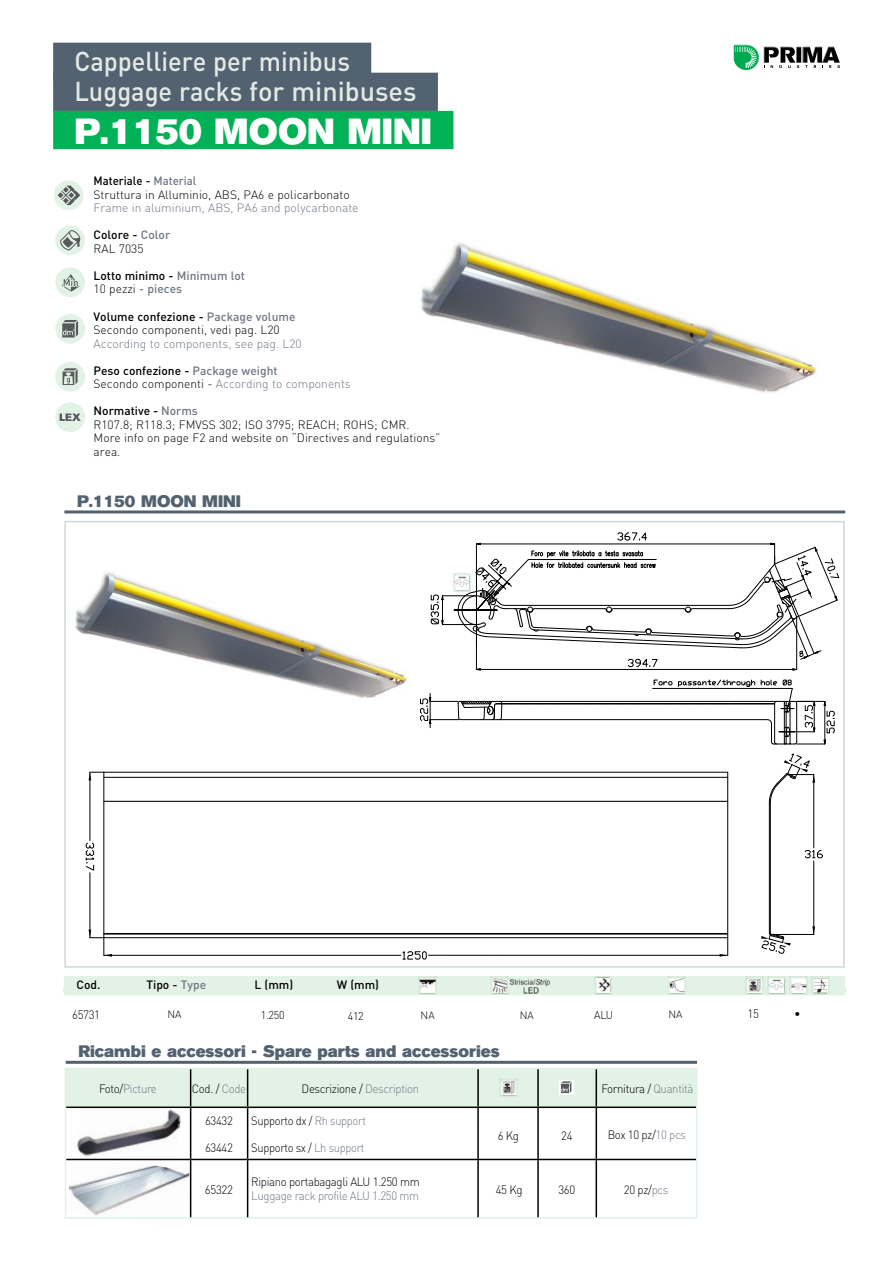
<style>
.page{position:relative;width:893px;height:1263px;background:#fff}
.page>*{position:absolute;margin:0;border:0;box-sizing:border-box;transform-origin:0 0}
.t1{font:36px "Akzidenz Grotesk BE Super";color:#fff}
.t2{font:500 27px/30px "DIN";color:#e3e9e5;scale:.94 1}
.t3{font:16.5px "Akzidenz Grotesk BE Super";color:#536270}
.t4{font:300 12px/13.5px "DIN";color:#000}
.t5{font:300 12px/13.5px "DIN";color:#6e7784}
.t6{font:300 12px "DIN";letter-spacing:-.03em;color:#000;scale:.95 1}
.t7{font:500 12px/13.5px "DIN";color:#000}
.t8{font:300 12px "DIN";letter-spacing:-.03em;color:#6e7784;scale:.95 1}
.t9{font:300 12px "DIN";letter-spacing:-.03em;color:#000;scale:.93 1}
.t10{font:500 12px/13.5px "DIN";color:#6e7784}
.t11{font:300 12px "DIN";letter-spacing:-.03em;color:#000}
.t12{font:300 11.25px "DIN";letter-spacing:-.03em;color:#000;scale:.95 1}
.t13{font:300 10.5px "DIN";color:#000}
.s1{font-weight:500}
.s2{font-weight:500;color:#6e7784}
.s3{color:#6e7784}
.s4{font-weight:300}
.s5{color:#000}
.s6{font-weight:300;color:#000}
.s7{font-weight:500;color:#000}
</style>
<div class="page">
<svg style="left:733px;top:45px;width:107px;height:25px"></svg>
<img style="left:66px;top:1149px;width:124px;height:68px">
<img style="left:76px;top:1108px;width:106px;height:60px">
<div style="left:55px;top:225px;width:30px;height:30px;background:#e3f2e7;border-radius:50%"></div>
<svg style="left:60px;top:230px;width:20px;height:20px"></svg>
<div style="left:55px;top:267px;width:30px;height:30px;background:#e3f2e7;border-radius:50%"></div>
<div style="left:55px;top:314px;width:30px;height:30px;background:#e3f2e7;border-radius:50%"></div>
<svg style="left:62px;top:320px;width:16px;height:17px"></svg>
<div style="left:55px;top:362px;width:30px;height:30px;background:#e3f2e7;border-radius:50%"></div>
<svg style="left:63px;top:368px;width:15px;height:17px"></svg>
<div style="left:55px;top:402px;width:30px;height:30px;background:#e3f2e7;border-radius:50%"></div>
<svg style="left:60px;top:413px;width:21px;height:8px"></svg>
<svg style="left:62px;top:274px;width:17px;height:17px"></svg>
<div style="left:54px;top:180px;width:30px;height:30px;background:#e3f2e7;border-radius:50%"></div>
<svg style="left:58px;top:185px;width:22px;height:20px"></svg>
<div style="left:64px;top:976px;width:781px;height:19px;background:#e3f2e7"></div>
<img style="left:418px;top:977px;width:18px;height:17px">
<img style="left:490px;top:977px;width:59px;height:17px">
<img style="left:594px;top:977px;width:18px;height:17px">
<img style="left:667px;top:977px;width:18px;height:17px">
<img style="left:745px;top:977px;width:18px;height:17px">
<img style="left:768px;top:977px;width:17px;height:17px">
<img style="left:790px;top:977px;width:17px;height:17px">
<img style="left:812px;top:977px;width:17px;height:17px">
<hr style="left:64px;top:510px;width:781px;height:3px;background:#536270">
<svg style="left:85px;top:532px;width:754px;height:428px"></svg>
<img style="left:75px;top:571px;width:334px;height:131px">
<hr style="left:65px;top:1068px;width:126px;height:1px;background:#e3f2e7">
<hr style="left:65px;top:1069px;width:1px;height:38px;background:#e3f2e7">
<hr style="left:65px;top:1107px;width:1px;height:52px;background:#e3f2e7">
<hr style="left:696px;top:1107px;width:1px;height:52px;background:#e3f2e7">
<hr style="left:65px;top:1159px;width:1px;height:58px;background:#e3f2e7">
<hr style="left:696px;top:1159px;width:1px;height:58px;background:#e3f2e7">
<hr style="left:65px;top:1217px;width:126px;height:2px;background:#e3f2e7">
<hr style="left:191px;top:1217px;width:57px;height:2px;background:#e3f2e7">
<hr style="left:248px;top:1217px;width:230px;height:2px;background:#e3f2e7">
<hr style="left:478px;top:1217px;width:60px;height:2px;background:#e3f2e7">
<hr style="left:538px;top:1217px;width:58px;height:2px;background:#e3f2e7">
<hr style="left:596px;top:1217px;width:101px;height:2px;background:#e3f2e7">
<hr style="left:66px;top:1106px;width:125px;height:2px;background:#000">
<hr style="left:191px;top:1106px;width:57px;height:2px;background:#000">
<hr style="left:190px;top:1108px;width:1px;height:51px;background:#000">
<hr style="left:248px;top:1106px;width:230px;height:2px;background:#000">
<hr style="left:247px;top:1108px;width:1px;height:51px;background:#000">
<hr style="left:478px;top:1106px;width:60px;height:2px;background:#000">
<hr style="left:477px;top:1108px;width:2px;height:51px;background:#000">
<hr style="left:538px;top:1106px;width:58px;height:2px;background:#000">
<hr style="left:537px;top:1108px;width:2px;height:51px;background:#000">
<hr style="left:596px;top:1106px;width:100px;height:2px;background:#000">
<hr style="left:596px;top:1108px;width:1px;height:51px;background:#000">
<hr style="left:66px;top:1159px;width:125px;height:1px;background:#000">
<hr style="left:191px;top:1159px;width:57px;height:1px;background:#000">
<hr style="left:190px;top:1160px;width:1px;height:57px;background:#000">
<hr style="left:248px;top:1159px;width:230px;height:1px;background:#000">
<hr style="left:247px;top:1160px;width:1px;height:57px;background:#000">
<hr style="left:478px;top:1159px;width:60px;height:1px;background:#000">
<hr style="left:477px;top:1160px;width:2px;height:57px;background:#000">
<hr style="left:538px;top:1159px;width:58px;height:1px;background:#000">
<hr style="left:537px;top:1160px;width:2px;height:57px;background:#000">
<hr style="left:596px;top:1159px;width:100px;height:1px;background:#000">
<hr style="left:596px;top:1160px;width:1px;height:57px;background:#000">
<hr style="left:66px;top:1061px;width:631px;height:3px;background:#536270">
<div style="left:66px;top:1068px;width:631px;height:39px;background:#e3f2e7"></div>
<div style="left:53px;top:43px;width:318px;height:38px;background:#536270"></div>
<div style="left:53px;top:73px;width:385px;height:38px;background:#536270"></div>
<div style="left:53px;top:111px;width:400px;height:38px;background:#00b156"></div>
<img style="left:453px;top:574px;width:18px;height:17px">
<img style="left:421px;top:243px;width:396px;height:150px">
<h2 class="t2" style="left:74px;top:45px;width:366px">Cappelliere per minibus<br>Luggage racks for minibuses</h2>
<h1 class="t1" style="left:74px;top:111px;width:359px">P.1150 MOON MINI</h1>
<p class="t4" style="left:94px;top:174px;width:258px"><span class="s1">Materiale -</span> <span class="s2">Material<br></span>Struttura in Alluminio, ABS, PA6 e policarbonato</p>
<p class="t5" style="left:94px;top:201px;width:266px">Frame in aluminium, ABS, PA6 and polycarbonate</p>
<p class="t7" style="left:94px;top:228px;width:78px">Colore - <span class="s3">Color<br></span><span class="s4">RAL 7035</span></p>
<p class="t10" style="left:94px;top:268px;width:153px"><span class="s5">Lotto minimo -</span> Minimum lot<br><span class="s6">10 pezzi -</span> pieces</p>
<p class="t4" style="left:94px;top:309px;width:203px"><span class="s1">Volume confezione -</span> <span class="s2">Package volume<br></span>Secondo componenti, vedi pag. L20</p>
<p class="t5" style="left:94px;top:336px;width:210px">According to components, see pag. L20</p>
<p class="t5" style="left:94px;top:363px;width:259px"><span class="s7">Peso confezione -</span> <span class="s1">Package weight<br></span><span class="s5">Secondo componenti -</span> According to components</p>
<p class="t4" style="left:94px;top:404px;width:348px"><span class="s1">Normative -</span> <span class="s2">Norms<br></span>R107.8; R118.3; FMVSS 302; ISO 3795; REACH; ROHS; CMR.<br>More info on page F2 and website on “Directives and regulations” area.</p>
<h3 class="t3" style="left:77px;top:491px;width:165px">P.1150 MOON MINI</h3>
<p class="t7" style="left:77px;top:978px;width:25px">Cod.</p>
<p class="t7" style="left:146px;top:978px;width:61px">Tipo - <span class="s3">Type</span></p>
<p class="t7" style="left:255px;top:978px;width:40px">L (mm)</p>
<p class="t7" style="left:337px;top:978px;width:44px">W (mm)</p>
<p class="t6" style="left:72px;top:1007px;width:31px">65731</p>
<p class="t12" style="left:261px;top:1008px;width:26px">1.250</p>
<p class="t12" style="left:348px;top:1009px;width:18px">412</p>
<p class="t13" style="left:421px;top:1009px;width:16px">NA</p>
<p class="t12" style="left:594px;top:1008px;width:21px">ALU</p>
<p class="t6" style="left:748px;top:1006px;width:13px">15</p>
<p class="t11" style="left:794px;top:1006px;width:8px">•</p>
<p class="t13" style="left:167px;top:1008px;width:16px">NA</p>
<p class="t13" style="left:520px;top:1009px;width:16px">NA</p>
<p class="t13" style="left:668px;top:1008px;width:16px">NA</p>
<h3 class="t3" style="left:78px;top:1041px;width:423px">Ricambi e accessori - Spare parts and accessories</h3>
<p class="t6" style="left:192px;top:1081px;width:59px">Cod. / <span class="s3">Code</span></p>
<p class="t6" style="left:302px;top:1081px;width:125px">Descrizione / <span class="s3">Description</span></p>
<p class="t6" style="left:601px;top:1081px;width:98px">Fornitura / <span class="s3">Quantità</span></p>
<p class="t8" style="left:99px;top:1081px;width:62px"><span class="s5">Foto/</span>Picture</p>
<p class="t6" style="left:205px;top:1113px;width:31px">63432</p>
<p class="t6" style="left:205px;top:1140px;width:31px">63442</p>
<p class="t6" style="left:205px;top:1182px;width:31px">65322</p>
<p class="t9" style="left:251px;top:1113px;width:125px">Supporto dx / <span class="s3">Rh support</span></p>
<p class="t9" style="left:251px;top:1140px;width:123px">Supporto sx / <span class="s3">Lh support</span></p>
<p class="t6" style="left:251px;top:1174px;width:179px">Ripiano portabagagli ALU 1.250 mm</p>
<p class="t8" style="left:251px;top:1188px;width:178px">Luggage rack profile ALU 1.250 mm</p>
<p class="t6" style="left:498px;top:1128px;width:24px">6 Kg</p>
<p class="t6" style="left:561px;top:1128px;width:13px">24</p>
<p class="t6" style="left:608px;top:1127px;width:84px">Box 10 pz/<span class="s3">10 pcs</span></p>
<p class="t6" style="left:496px;top:1182px;width:30px">45 Kg</p>
<p class="t6" style="left:558px;top:1182px;width:19px">360</p>
<p class="t6" style="left:624px;top:1182px;width:48px">20 pz/<span class="s3">pcs</span></p>
</div>
